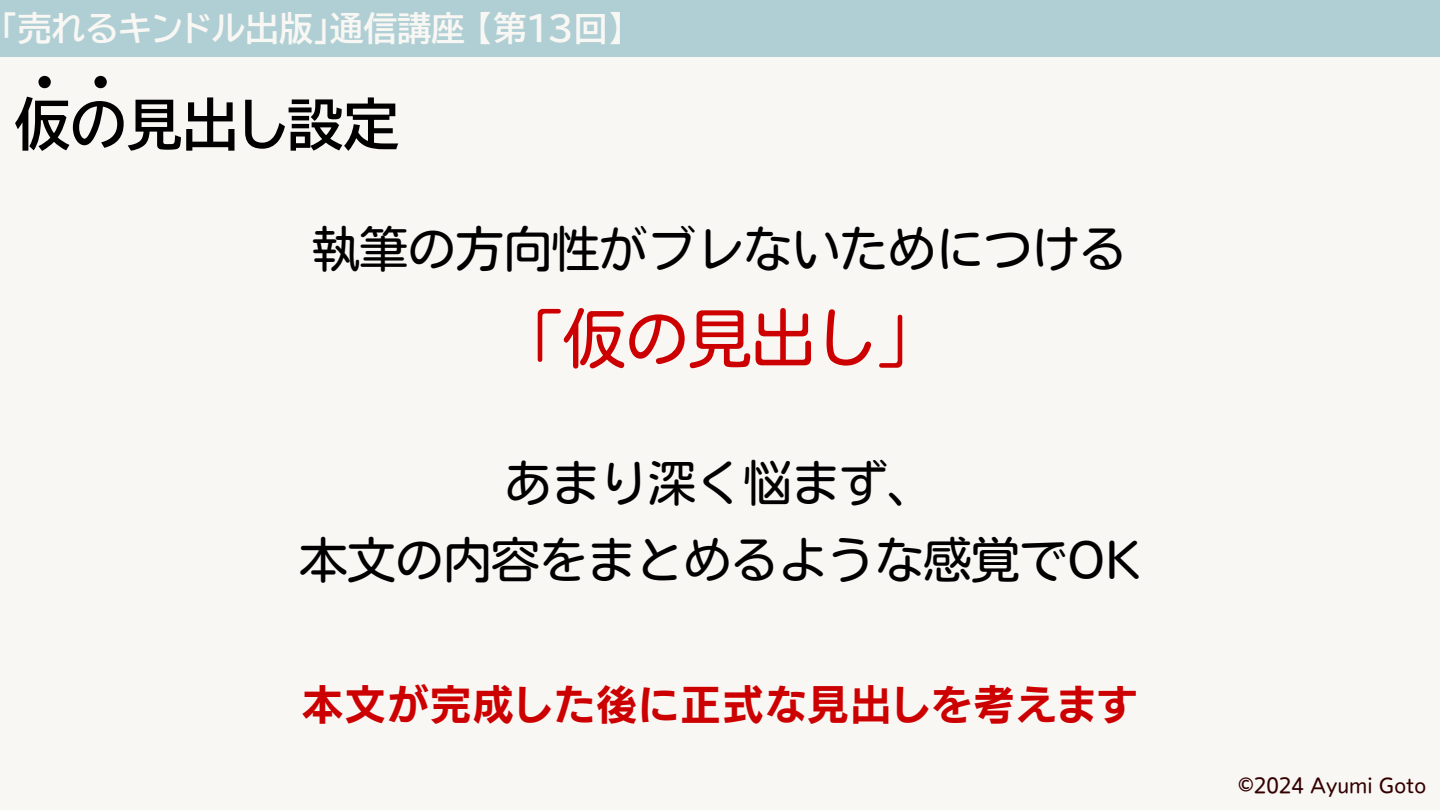
<style>
.page{position:relative;width:1440px;height:810px;background:#f9f7f4}
.page>*{position:absolute;margin:0;border:0;box-sizing:border-box;transform-origin:0 0}
.t1{font:63px "Nud Motoya Maru Std W3";color:#c00}
.t2{font:700 56px "BIZUDP Gothic";color:#000}
.t3{font:48px/77.2px "Nud Motoya Maru Std W3";color:#000;text-align:center}
.t4{font:41px "TEST UD Kakugo Large B";letter-spacing:.04em;color:#c00}
.t5{font:700 33.8px "BIZUDP Gothic";color:#f9f7f4}
.t6{font:20px "Nud Motoya Maru Std W3";color:#300}
</style>
<div class="page">
<div style="left:0;top:0;width:1440px;height:56px;background:#afcfd4"></div>
<p class="t5" style="left:1px;top:11px;width:625px">「売れるキンドル出版」通信講座【第13回】</p>
<p class="t2" style="left:31px;top:54px;width:85px">・・</p>
<p class="t2" style="left:14px;top:96px;width:386px">仮の見出し設定</p>
<p class="t3" style="left:312px;top:210px;width:817px">執筆の方向性がブレないためにつける</p>
<h1 class="t1" style="left:500px;top:307px;width:442px">「仮の見出し」</h1>
<p class="t3" style="left:299px;top:444px;width:843px">あまり深く悩まず、<br>本文の内容をまとめるような感覚でOK</p>
<p class="t4" style="left:302px;top:684px;width:837px">本文が完成した後に正式な見出しを考えます</p>
<p class="t6" style="left:1238px;top:776px;width:189px">©︎2024 Ayumi Goto</p>
</div>
